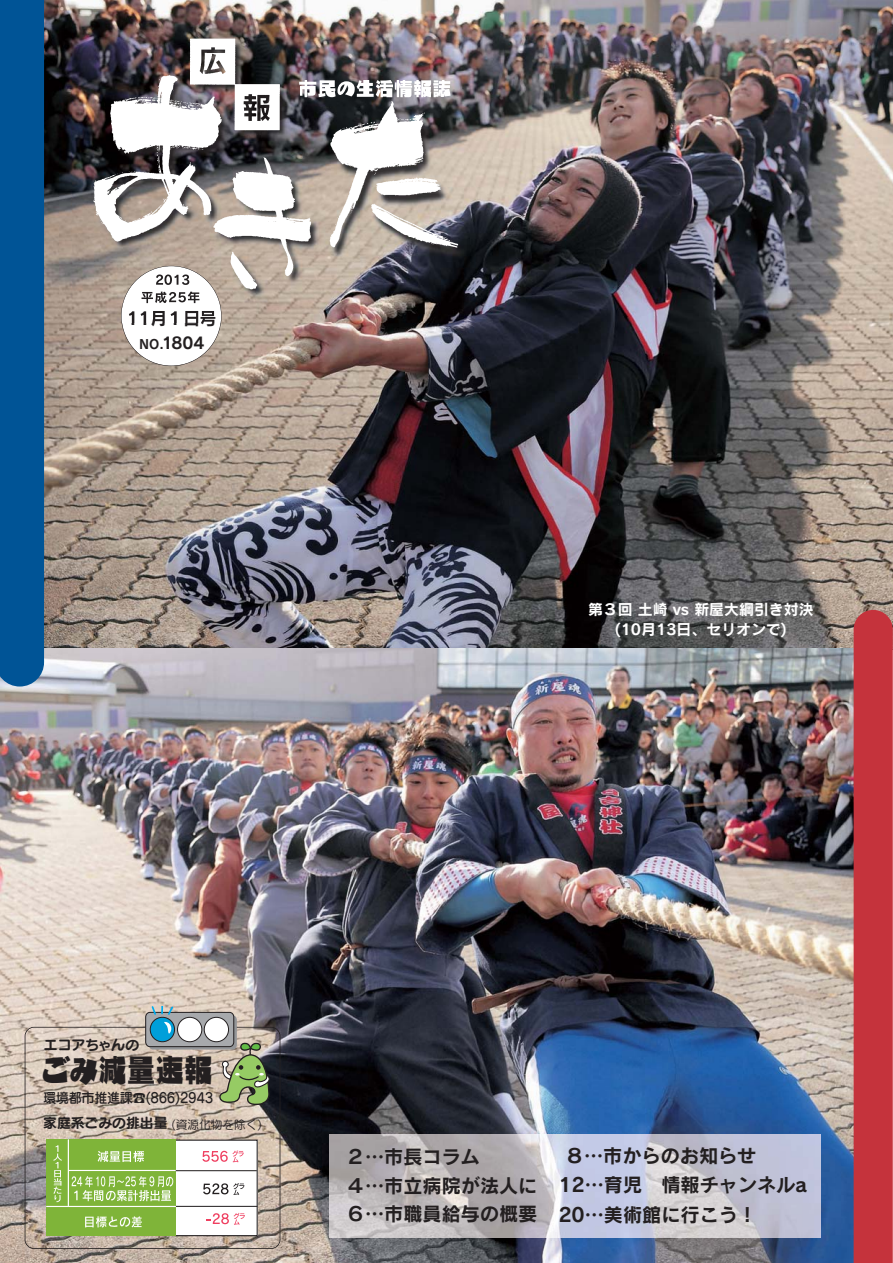
<style>
.page{position:relative;width:893px;height:1263px;background:#fff}
.page>*{position:absolute;margin:0;border:0;box-sizing:border-box;transform-origin:0 0}
.t1{font:31.5px "Rowdy CID EB";color:#231f20;scale:.91 1}
.t2{font:19.2px/28.5px "Rodin CID B";color:#231f20}
.t3{font:16.95px "Rodin CID B";color:#231f20}
.t4{font:15.9px "Rodin CID B";color:#231f20}
.t5{font:14.85px/19.5px "Rodin CID B";color:#fff;text-align:center}
.t6{font:13.8px "Seurat CID B";color:#231f20}
.t7{font:13.8px "Seurat CID DB";letter-spacing:-.025em;color:#231f20;scale:.95 1}
.s1{font-size:12.75px}
.s2{font-family:"Osaka"}
.s3{font-family:"Seurat CID M";font-size:11.7px}
</style>
<div class="page">
<img style="left:44px;top:0;width:848px;height:649px">
<img style="left:0;top:649px;width:853px;height:614px">
<div style="left:121px;top:266px;width:100px;height:100px;background:#fff;border-radius:50%"></div>
<img style="left:329px;top:1134px;width:491px;height:104px">
<div style="left:0;top:0;width:44px;height:687px;background:#005496"></div>
<svg style="left:853px;top:610px;width:39px;height:653px;background:#c23740"></svg>
<div style="left:25px;top:1027px;width:255px;height:222px;border:2px solid #231f20;border-radius:9px"></div>
<svg style="left:149px;top:1015px;width:88px;height:35px"></svg>
<div style="left:146px;top:1012px;width:88px;height:35px;background:#a7a9ac;border-radius:4px"></div>
<div style="left:145px;top:1012px;width:89px;height:35px;border:1px solid #231f20;border-radius:4px"></div>
<div style="left:150px;top:1017px;width:24px;height:25px;background:#009fda;border-radius:50%"></div>
<div style="left:150px;top:1017px;width:25px;height:25px;border:1px solid #231f20;border-radius:50%"></div>
<div style="left:204px;top:1017px;width:24px;height:25px;background:#fff;border-radius:50%"></div>
<div style="left:204px;top:1017px;width:25px;height:25px;border:1px solid #231f20;border-radius:50%"></div>
<svg style="left:150px;top:1006px;width:24px;height:9px"></svg>
<div style="left:177px;top:1017px;width:25px;height:25px;background:#fff;border-radius:50%"></div>
<div style="left:177px;top:1017px;width:25px;height:25px;border:1px solid #231f20;border-radius:50%"></div>
<svg style="left:164px;top:1022px;width:7px;height:12px"></svg>
<svg style="left:218px;top:1042px;width:52px;height:64px;background:#94a377"></svg>
<div style="left:175px;top:1140px;width:82px;height:96px;background:#fff"></div>
<div style="left:174px;top:1140px;width:84px;height:96px;border:1px solid #231f20"></div>
<div style="left:47px;top:1140px;width:129px;height:96px;background:#7fb439"></div>
<svg style="left:53px;top:1145px;width:9px;height:57px"></svg>
<hr style="left:176px;top:1206px;width:81px;height:1px;background:#231f20">
<svg style="left:203px;top:1183px;width:41px;height:12px"></svg>
<hr style="left:68px;top:1170px;width:113px;height:1px;background:#fff">
<svg style="left:98px;top:1151px;width:46px;height:11px"></svg>
<svg style="left:206px;top:1213px;width:39px;height:12px"></svg>
<hr style="left:68px;top:1140px;width:1px;height:66px;background:#fff">
<hr style="left:46px;top:1206px;width:130px;height:1px;background:#fff">
<hr style="left:176px;top:1170px;width:81px;height:1px;background:#231f20">
<svg style="left:85px;top:1216px;width:57px;height:11px"></svg>
<svg style="left:202px;top:1150px;width:42px;height:12px"></svg>
<svg style="left:72px;top:1176px;width:102px;height:25px"></svg>
<img style="left:72px;top:14px;width:433px;height:309px">
<img style="left:121px;top:319px;width:100px;height:4px">
<img style="left:129px;top:319px;width:17px;height:4px">
<img style="left:151px;top:319px;width:14px;height:4px">
<svg style="left:171px;top:319px;width:6px;height:4px"></svg>
<svg style="left:185px;top:319px;width:13px;height:4px"></svg>
<img style="left:200px;top:319px;width:15px;height:4px">
<img style="left:72px;top:10px;width:402px;height:309px">
<p class="t3" style="left:127px;top:312px;width:91px">11月１日号</p>
<p class="t4" style="left:139px;top:337px;width:67px"><span class="s1">NO.</span>1804</p>
<p class="t5" style="left:588px;top:602px;width:227px">第３回 土崎 vs 新屋大綱引き対決(10月13日、セリオンで)</p>
<p class="t6" style="left:44px;top:1040px;width:97px">エコアちゃんの</p>
<h1 class="t1" style="left:41px;top:1059px;width:191px">ごみ減量速報</h1>
<p class="t7" style="left:43px;top:1092px;width:180px">環境都市推進課<span class="s2">☎</span>(866)2943</p>
<p class="t6" style="left:43px;top:1118px;width:221px">家庭系ごみの排出量 <span class="s3">(資源化物を除く)</span></p>
<p class="t2" style="left:346px;top:1145px;width:193px">２…市長コラム<br>４…市立病院が法人に<br>６…市職員給与の概要</p>
<p class="t2" style="left:558px;top:1144px;width:250px;line-height:29.2px;text-indent:7px">８…市からのお知らせ<br>12…育児　情報チャンネルa<br>20…美術館に行こう！</p>
</div>
